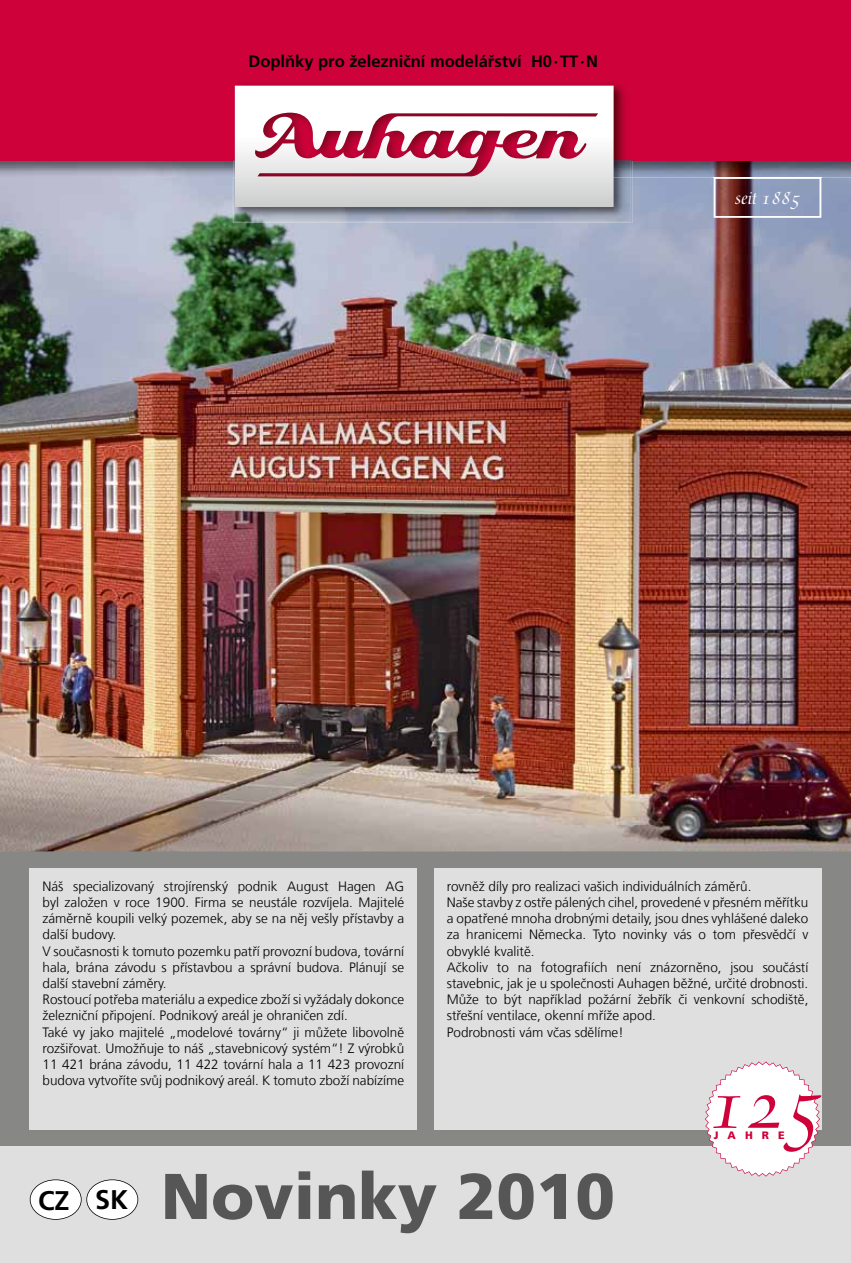
<style>
.page{position:relative;width:851px;height:1263px;background:#fff}
.page>*{position:absolute;margin:0;border:0;box-sizing:border-box;transform-origin:0 0}
.t1{font:900 64.5px "Frutiger LT Com";color:#565656}
.t2{font:700 27px "Frutiger LT Com";color:#000}
.t3{font:19.5px "Medici Script";color:#fff}
.t4{font:700 16.5px "Frutiger LT Com";color:#000}
.t5{font:300 13.5px/16.2px "Frutiger LT Com";color:#000}
.t6{font:900 10.8px "Frutiger LT Com";letter-spacing:.84em;color:#cf013b}
</style>
<div class="page">
<div style="left:0;top:850px;width:850px;height:413px;background:#878786"></div>
<div style="left:0;top:1147px;width:850px;height:116px;background:#dfdfe0"></div>
<img style="left:0;top:178px;width:850px;height:673px">
<svg style="left:713px;top:178px;width:108px;height:40px;background:#8c8296"></svg>
<img style="left:632px;top:160px;width:218px;height:18px">
<img style="left:713px;top:177px;width:108px;height:1px">
<img style="left:0;top:160px;width:233px;height:18px">
<div style="left:0;top:0;width:850px;height:160px;background:#cf013b"></div>
<img style="left:233px;top:83px;width:397px;height:139px">
<svg style="left:235px;top:86px;width:378px;height:121px;background:#e1c6cd"></svg>
<div style="left:30px;top:868px;width:387px;height:261px;background:#dfdfe0"></div>
<div style="left:434px;top:868px;width:387px;height:261px;background:#dfdfe0"></div>
<svg style="left:30px;top:1179px;width:108px;height:41px"></svg>
<svg style="left:704px;top:1061px;width:117px;height:116px"></svg>
<p class="t4" style="left:248px;top:52px;width:351px">Doplňky pro železniční modelářství H0·TT·N</p>
<h3 class="t3" style="left:734px;top:187px;width:67px">seit 1885</h3>
<p class="t5" style="left:43px;top:878px;width:363px">Náš specializovaný strojírenský podnik August Hagen AG byl založen v roce 1900. Firma se neustále rozvíjela. Majitelé záměrně koupili velký pozemek, aby se na něj vešly přístavby a další budovy.<br>V současnosti k tomuto pozemku patří provozní budova, tovární hala, brána závodu s přístavbou a správní budova. Plánují se další stavební záměry.<br>Rostoucí potřeba materiálu a expedice zboží si vyžádaly dokonce železniční připojení. Podnikový areál je ohraničen zdí.<br>Také vy jako majitelé „modelové továrny“ ji můžete libovolně rozšiřovat. Umožňuje to náš „stavebnicový systém“! Z výrobků 11 421 brána závodu, 11 422 tovární hala a 11 423 provozní budova vytvoříte svůj podnikový areál. K tomuto zboží nabízíme</p>
<p class="t5" style="left:446px;top:878px;width:363px">rovněž díly pro realizaci vašich individuálních záměrů.<br>Naše stavby z ostře pálených cihel, provedené v přesném měřítku a opatřené mnoha drobnými detaily, jsou dnes vyhlášené daleko za hranicemi Německa. Tyto novinky vás o tom přesvědčí v obvyklé kvalitě.<br>Ačkoliv to na fotografiích není znázorněno, jsou součástí stavebnic, jak je u společnosti Auhagen běžné, určité drobnosti.<br>Může to být například požární žebřík či venkovní schodiště, střešní ventilace, okenní mříže apod.<br>Podrobnosti vám včas sdělíme!</p>
<h2 class="t2" style="left:38px;top:1184px;width:92px">CZ SK</h2>
<h1 class="t1" style="left:161px;top:1157px;width:455px">Novinky 2010</h1>
<p class="t6" style="left:713px;top:1128px;width:72px">JAHRE</p>
</div>
